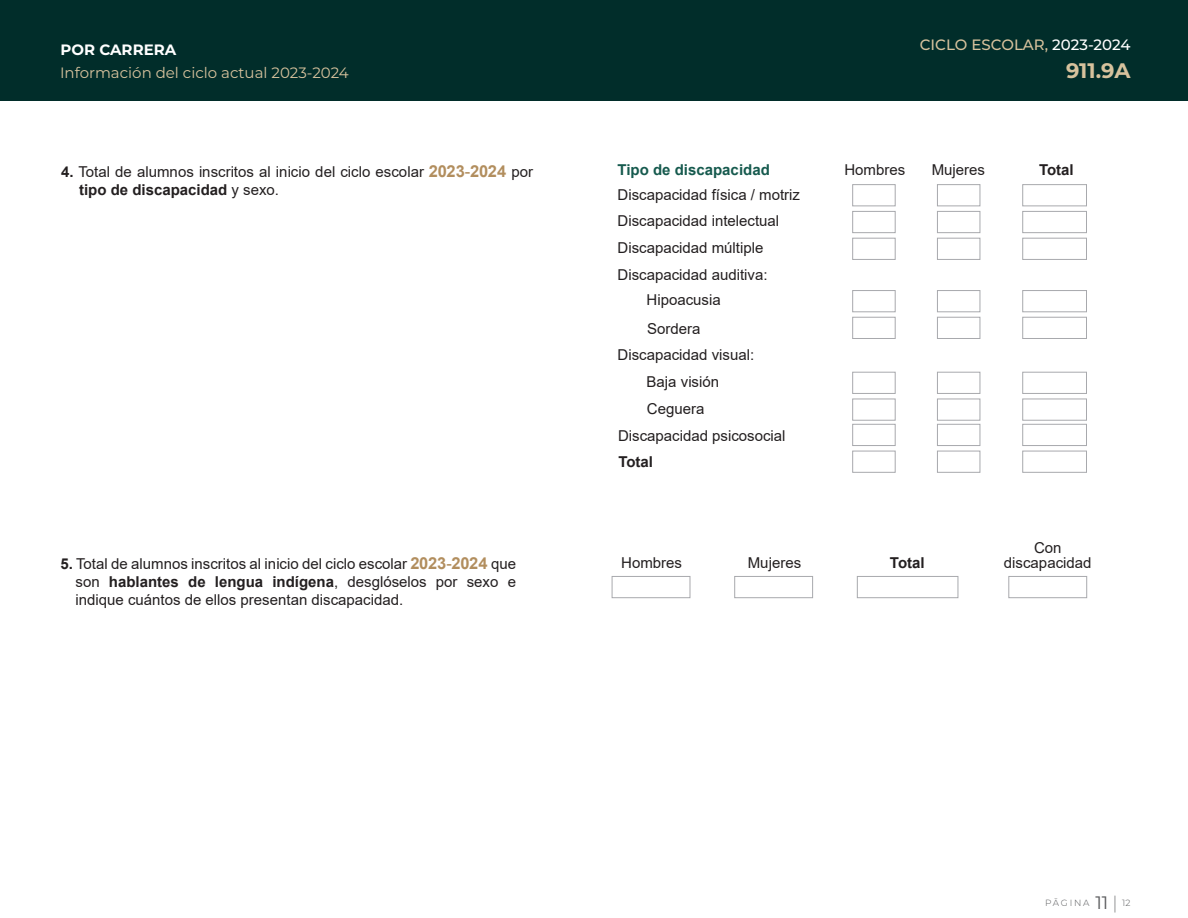
<style>
.page{position:relative;width:1188px;height:918px;background:#fff}
.page>*{position:absolute;margin:0;border:0;box-sizing:border-box;transform-origin:0 0}
.t1{font:700 21px "Montserrat";color:#d7c29d}
.t2{font:15px/26.8px "Arial";color:#231f20}
.t3{font:15px "Montserrat";color:#d7c29d}
.t4{font:500 15px "Montserrat";color:#d7c29d}
.t5{font:700 15px "Arial";color:#165a4e}
.t6{font:700 15px "Arial";color:#231f20}
.t7{font:700 15px "Montserrat";color:#fff}
.t8{font:300 9px "Montserrat";letter-spacing:.195em;color:#57585a}
.s1{color:#fff}
.s2{font-weight:700}
.s3{font-weight:700;font-size:16.5px;color:#b28e5e}
.s4{font-size:16.5px;color:#b28e5e}
.s5{font-weight:400;font-size:18px}
.s6{font-weight:200;font-size:18px}
</style>
<div class="page">
<div style="left:0;top:0;width:1188px;height:100px;background:#012d2a"></div>
<div style="left:852px;top:184px;width:43px;height:22px;border:1px solid #a8a9ad"></div>
<div style="left:852px;top:211px;width:43px;height:22px;border:1px solid #a8a9ad"></div>
<div style="left:852px;top:238px;width:43px;height:22px;border:1px solid #a8a9ad"></div>
<div style="left:852px;top:372px;width:43px;height:22px;border:1px solid #a8a9ad"></div>
<div style="left:852px;top:399px;width:43px;height:21px;border:1px solid #a8a9ad"></div>
<div style="left:852px;top:424px;width:43px;height:22px;border:1px solid #a8a9ad"></div>
<div style="left:852px;top:451px;width:43px;height:22px;border:1px solid #a8a9ad"></div>
<div style="left:852px;top:290px;width:43px;height:22px;border:1px solid #a8a9ad"></div>
<div style="left:852px;top:317px;width:43px;height:22px;border:1px solid #a8a9ad"></div>
<div style="left:937px;top:184px;width:43px;height:22px;border:1px solid #a8a9ad"></div>
<div style="left:1022px;top:184px;width:65px;height:22px;border:1px solid #a8a9ad"></div>
<div style="left:1022px;top:211px;width:65px;height:22px;border:1px solid #a8a9ad"></div>
<div style="left:1022px;top:238px;width:65px;height:22px;border:1px solid #a8a9ad"></div>
<div style="left:1022px;top:290px;width:65px;height:22px;border:1px solid #a8a9ad"></div>
<div style="left:1022px;top:317px;width:65px;height:22px;border:1px solid #a8a9ad"></div>
<div style="left:1022px;top:372px;width:65px;height:22px;border:1px solid #a8a9ad"></div>
<div style="left:1022px;top:399px;width:65px;height:21px;border:1px solid #a8a9ad"></div>
<div style="left:1022px;top:424px;width:65px;height:22px;border:1px solid #a8a9ad"></div>
<div style="left:1022px;top:451px;width:65px;height:22px;border:1px solid #a8a9ad"></div>
<div style="left:937px;top:211px;width:43px;height:22px;border:1px solid #a8a9ad"></div>
<div style="left:937px;top:238px;width:43px;height:22px;border:1px solid #a8a9ad"></div>
<div style="left:937px;top:372px;width:43px;height:22px;border:1px solid #a8a9ad"></div>
<div style="left:937px;top:399px;width:43px;height:21px;border:1px solid #a8a9ad"></div>
<div style="left:937px;top:424px;width:43px;height:22px;border:1px solid #a8a9ad"></div>
<div style="left:937px;top:451px;width:43px;height:22px;border:1px solid #a8a9ad"></div>
<div style="left:612px;top:576px;width:78px;height:22px;border:1px solid #a8a9ad"></div>
<div style="left:734px;top:576px;width:79px;height:22px;border:1px solid #a8a9ad"></div>
<div style="left:857px;top:576px;width:101px;height:22px;border:1px solid #a8a9ad"></div>
<div style="left:1009px;top:576px;width:78px;height:22px;border:1px solid #a8a9ad"></div>
<div style="left:937px;top:290px;width:43px;height:22px;border:1px solid #a8a9ad"></div>
<div style="left:937px;top:317px;width:43px;height:22px;border:1px solid #a8a9ad"></div>
<p class="t4" style="left:920px;top:34px;width:212px">CICLO ESCOLAR, <span class="s1">2023-2024</span></p>
<p class="t7" style="left:60px;top:39px;width:117px">POR CARRERA</p>
<p class="t3" style="left:60px;top:63px;width:290px">Información del ciclo actual 2023-2024</p>
<h1 class="t1" style="left:1066px;top:56px;width:66px">911.9A</h1>
<p class="t2" style="left:79px;top:162px;width:456px;line-height:18px;text-indent:-18px"><span class="s2">4.</span> Total de alumnos inscritos al inicio del ciclo escolar <span class="s3">2023</span><span class="s4">-</span><span class="s3">2024</span> por <span class="s2">tipo de discapacidad</span> y sexo.</p>
<p class="t5" style="left:618px;top:160px;width:154px">Tipo de discapacidad</p>
<p class="t2" style="left:844px;top:156px;width:62px">Hombres</p>
<p class="t2" style="left:932px;top:156px;width:55px">Mujeres</p>
<p class="t6" style="left:1039px;top:159px;width:36px">Total</p>
<p class="t2" style="left:618px;top:181px;width:184px">Discapacidad física / motriz<br>Discapacidad intelectual<br>Discapacidad múltiple<br>Discapacidad auditiva:</p>
<p class="t2" style="left:647px;top:286px;width:76px;line-height:28.2px">Hipoacusia<br>Sordera</p>
<p class="t2" style="left:618px;top:342px;width:138px">Discapacidad visual:</p>
<p class="t2" style="left:647px;top:368px;width:74px">Baja visión</p>
<p class="t2" style="left:647px;top:395px;width:59px">Ceguera</p>
<p class="t2" style="left:618px;top:422px;width:169px">Discapacidad psicosocial</p>
<p class="t6" style="left:618px;top:452px;width:36px">Total</p>
<p class="t2" style="left:61px;top:550px;width:457px"><span class="s2">5.</span> Total de alumnos inscritos al inicio del ciclo escolar <span class="s3">2023</span><span class="s4">-</span><span class="s3">2024</span> que</p>
<p class="t2" style="left:621px;top:549px;width:62px">Hombres</p>
<p class="t2" style="left:748px;top:549px;width:55px">Mujeres</p>
<p class="t6" style="left:890px;top:552px;width:36px">Total</p>
<p class="t2" style="left:76px;top:572px;width:442px;line-height:18px">son <span class="s2">hablantes de lengua indígena</span>, desglóselos por sexo e indique cuántos de ellos presentan discapacidad.</p>
<p class="t2" style="left:1004px;top:540px;width:89px;line-height:15px;text-align:center">Con discapacidad</p>
<p class="t8" style="left:1045px;top:896px;width:87px">PĀGINA <span class="s5">11</span><span class="s6">|</span> 12</p>
</div>
